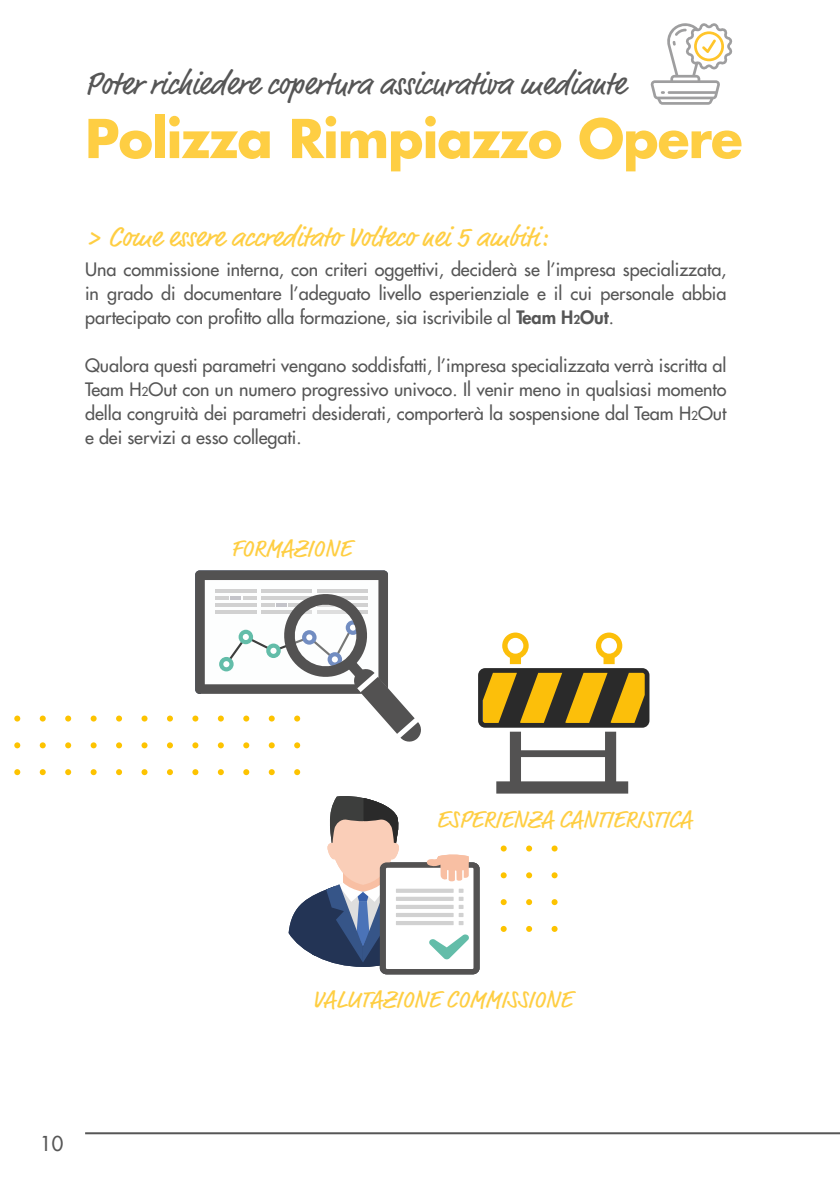
<style>
.page{position:relative;width:840px;height:1191px;background:#fff}
.page>*{position:absolute;margin:0;border:0;box-sizing:border-box;transform-origin:0 0}
.t1{font:700 52px "Futura Std";letter-spacing:-.02em;color:#fece43}
.t2{font:32px "Market";color:#565656}
.t3{font:28px "Market";color:#fece43}
.t4{font:24px "Market";color:#fece43}
.t5{font:500 20px "Futura Std";color:#565656}
.t6{font:500 18px/24px "Futura Std";letter-spacing:-.005em;color:#565656;text-align:justify}
.s1{font-weight:800}
.s2{font-weight:800;font-size:12px}
.s3{font-size:12px}
</style>
<div class="page">
<hr style="left:85px;top:1132px;width:754px;height:2px;background:#565656">
<svg style="left:650px;top:23px;width:81px;height:82px"></svg>
<div style="left:379px;top:862px;width:100px;height:112px;background:#535252;border-radius:7px"></div>
<div style="left:386px;top:867px;width:87px;height:102px;background:#fff"></div>
<svg style="left:288px;top:796px;width:181px;height:171px"></svg>
<svg style="left:14px;top:742px;width:6px;height:6px"></svg>
<svg style="left:14px;top:769px;width:6px;height:6px"></svg>
<svg style="left:14px;top:715px;width:6px;height:6px"></svg>
<svg style="left:40px;top:742px;width:6px;height:6px"></svg>
<svg style="left:40px;top:769px;width:6px;height:6px"></svg>
<svg style="left:40px;top:715px;width:6px;height:6px"></svg>
<svg style="left:65px;top:742px;width:6px;height:6px"></svg>
<svg style="left:65px;top:769px;width:6px;height:6px"></svg>
<svg style="left:65px;top:715px;width:6px;height:6px"></svg>
<svg style="left:91px;top:742px;width:6px;height:6px"></svg>
<svg style="left:91px;top:769px;width:6px;height:6px"></svg>
<svg style="left:91px;top:715px;width:6px;height:6px"></svg>
<svg style="left:116px;top:742px;width:6px;height:6px"></svg>
<svg style="left:116px;top:769px;width:6px;height:6px"></svg>
<svg style="left:116px;top:715px;width:6px;height:6px"></svg>
<svg style="left:141px;top:742px;width:6px;height:6px"></svg>
<svg style="left:141px;top:769px;width:6px;height:6px"></svg>
<svg style="left:141px;top:715px;width:6px;height:6px"></svg>
<svg style="left:167px;top:742px;width:6px;height:6px"></svg>
<svg style="left:167px;top:769px;width:6px;height:6px"></svg>
<svg style="left:167px;top:715px;width:6px;height:6px"></svg>
<svg style="left:192px;top:769px;width:6px;height:6px"></svg>
<svg style="left:218px;top:769px;width:6px;height:6px"></svg>
<svg style="left:243px;top:769px;width:6px;height:6px"></svg>
<svg style="left:268px;top:769px;width:6px;height:6px"></svg>
<svg style="left:294px;top:769px;width:6px;height:6px"></svg>
<svg style="left:500px;top:899px;width:6px;height:6px"></svg>
<svg style="left:500px;top:845px;width:6px;height:6px"></svg>
<svg style="left:500px;top:926px;width:6px;height:6px"></svg>
<svg style="left:500px;top:872px;width:6px;height:6px"></svg>
<svg style="left:526px;top:899px;width:6px;height:6px"></svg>
<svg style="left:526px;top:845px;width:6px;height:6px"></svg>
<svg style="left:526px;top:926px;width:6px;height:6px"></svg>
<svg style="left:526px;top:872px;width:6px;height:6px"></svg>
<svg style="left:551px;top:899px;width:6px;height:6px"></svg>
<svg style="left:551px;top:845px;width:6px;height:6px"></svg>
<svg style="left:551px;top:926px;width:6px;height:6px"></svg>
<svg style="left:551px;top:872px;width:6px;height:6px"></svg>
<svg style="left:192px;top:570px;width:229px;height:178px"></svg>
<svg style="left:478px;top:632px;width:171px;height:161px"></svg>
<h2 class="t2" style="left:85px;top:65px;width:541px">Poter richiedere copertura assicurativa mediante</h2>
<h1 class="t1" style="left:85px;top:104px;width:658px">Polizza Rimpiazzo Opere</h1>
<h3 class="t3" style="left:85px;top:220px;width:463px">&gt; Come essere accreditato Volteco nei 5 ambiti:</h3>
<p class="t6" style="left:85px;top:257px;width:642px">Una commissione interna, con criteri oggettivi, deciderà se l’impresa specializzata, in grado di documentare l’adeguato livello esperienziale e il cui personale abbia partecipato con profitto alla formazione, sia iscrivibile al <span class="s1">Team H</span><span class="s2">2</span><span class="s1">Out</span>.</p>
<p class="t6" style="left:85px;top:353px;width:642px">Qualora questi parametri vengano soddisfatti, l’impresa specializzata verrà iscritta al Team H<span class="s3">2</span>Out con un numero progressivo univoco. Il venir meno in qualsiasi momento della congruità dei parametri desiderati, comporterà la sospensione dal Team H<span class="s3">2</span>Out e dei servizi a esso collegati.</p>
<h3 class="t4" style="left:231px;top:534px;width:122px">FORMAZIONE</h3>
<p class="t5" style="left:40px;top:1130px;width:25px">10</p>
<h3 class="t4" style="left:436px;top:805px;width:257px">ESPERIENZA CANTIERISTICA</h3>
<h3 class="t4" style="left:312px;top:985px;width:261px">VALUTAZIONE COMMISSIONE</h3>
</div>
